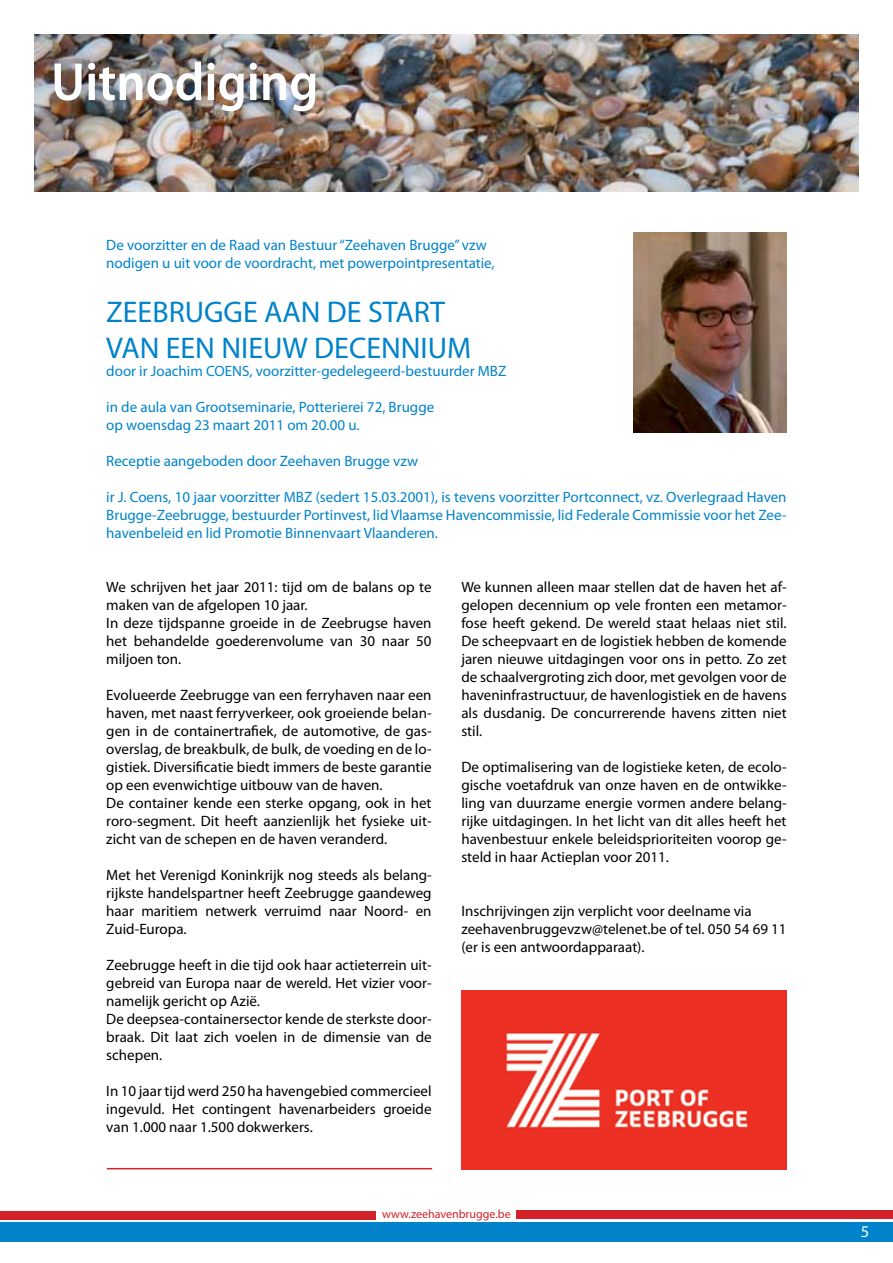
<style>
.page{position:relative;width:893px;height:1263px;background:#fff}
.page>*{position:absolute;margin:0;border:0;box-sizing:border-box;transform-origin:0 0}
.t1{font:600 54px "Myriad Pro";color:#fff;scale:.95 1}
.t2{font:30px/36px "Myriad Pro";color:#0083ca}
.t3{font:16.5px "Myriad Pro";color:#fff}
.t4{font:15px/18px "Myriad Pro";color:#000}
.t5{font:15px/18px "Myriad Pro";color:#0083ca}
.t6{font:12px "Myriad Pro";color:#d2232a}
</style>
<div class="page">
<div style="left:0;top:1222px;width:893px;height:20px;background:#0083ca"></div>
<div style="left:0;top:1211px;width:376px;height:8px;background:#d2232a"></div>
<div style="left:517px;top:1211px;width:376px;height:8px;background:#d2232a"></div>
<img style="left:34px;top:34px;width:825px;height:157px">
<img style="left:634px;top:232px;width:153px;height:201px">
<img style="left:461px;top:990px;width:326px;height:179px">
<hr style="left:107px;top:1168px;width:325px;height:1px;background:#d2232a">
<h1 class="t1" style="left:51px;top:52px;width:283px">Uitnodiging</h1>
<p class="t5" style="left:106px;top:237px;width:390px">De voorzitter en de Raad van Bestuur “Zeehaven Brugge” vzw nodigen u uit voor de voordracht, met powerpointpresentatie,</p>
<h2 class="t2" style="left:106px;top:295px;width:367px">ZEEBRUGGE AAN DE START<br>VAN EEN NIEUW DECENNIUM</h2>
<p class="t5" style="left:106px;top:363px;width:401px">door ir Joachim COENS, voorzitter-gedelegeerd-bestuurder MBZ</p>
<p class="t5" style="left:106px;top:399px;width:329px">in de aula van Grootseminarie, Potterierei 72, Brugge op woensdag 23 maart 2011 om 20.00 u.</p>
<p class="t5" style="left:106px;top:453px;width:313px">Receptie aangeboden door Zeehaven Brugge vzw</p>
<p class="t5" style="left:106px;top:489px;width:682px;text-align:justify">ir J. Coens, 10 jaar voorzitter MBZ (sedert 15.03.2001), is tevens voorzitter Portconnect, vz. Overlegraad Haven Brugge-Zeebrugge, bestuurder Portinvest, lid Vlaamse Havencommissie, lid Federale Commissie voor het Zee&shy;havenbeleid en lid Promotie Binnenvaart Vlaanderen.</p>
<p class="t4" style="left:106px;top:579px;width:327px">We schrijven het jaar 2011: tijd om de balans op te maken van de afgelopen 10 jaar.<br>In deze tijdspanne groeide in de Zeebrugse haven het behandelde goederenvolume van 30 naar 50 miljoen ton.</p>
<p class="t4" style="left:106px;top:687px;width:327px">Evolueerde Zeebrugge van een ferryhaven naar een haven, met naast ferryverkeer, ook groeiende belan&shy;gen in de containertrafiek, de automotive, de gas&shy;overslag, de breakbulk, de bulk, de voeding en de lo&shy;gistiek. Diversificatie biedt immers de beste garantie op een evenwichtige uitbouw van de haven.<br>De container kende een sterke opgang, ook in het roro-segment. Dit heeft aanzienlijk het fysieke uit&shy;zicht van de schepen en de haven veranderd.</p>
<p class="t4" style="left:106px;top:867px;width:327px;text-align:justify">Met het Verenigd Koninkrijk nog steeds als belang&shy;rijkste handelspartner heeft Zeebrugge gaandeweg haar maritiem netwerk verruimd naar Noord- en Zuid-Europa.</p>
<p class="t4" style="left:106px;top:957px;width:327px">Zeebrugge heeft in die tijd ook haar actieterrein uit&shy;gebreid van Europa naar de wereld. Het vizier voor&shy;namelijk gericht op Azië.<br>De deepsea-containersector kende de sterkste door&shy;braak. Dit laat zich voelen in de dimensie van de schepen.</p>
<p class="t4" style="left:106px;top:1083px;width:327px;text-align:justify">In 10 jaar tijd werd 250 ha havengebied commercieel ingevuld. Het contingent havenarbeiders groeide van 1.000 naar 1.500 dokwerkers.</p>
<p class="t4" style="left:461px;top:579px;width:327px;text-align:justify">We kunnen alleen maar stellen dat de haven het af&shy;gelopen decennium op vele fronten een metamor&shy;fose heeft gekend. De wereld staat helaas niet stil.<br>De scheepvaart en de logistiek hebben de komende jaren nieuwe uitdagingen voor ons in petto. Zo zet de schaalvergroting zich door, met gevolgen voor de haveninfrastructuur, de havenlogistiek en de havens als dusdanig. De concurrerende havens zitten niet stil.</p>
<p class="t4" style="left:461px;top:759px;width:327px;text-align:justify">De optimalisering van de logistieke keten, de ecolo&shy;gische voetafdruk van onze haven en de ontwikke&shy;ling van duurzame energie vormen andere belang&shy;rijke uitdagingen. In het licht van dit alles heeft het havenbestuur enkele beleidsprioriteiten voorop ge&shy;steld in haar Actieplan voor 2011.</p>
<p class="t4" style="left:461px;top:903px;width:327px">Inschrijvingen zijn verplicht voor deelname via zeehavenbruggevzw@telenet.be of tel. 050 54 69 11 (er is een antwoordapparaat).</p>
<p class="t6" style="left:382px;top:1207px;width:130px">www.zeehavenbrugge.be</p>
<p class="t3" style="left:861px;top:1223px;width:10px">5</p>
</div>
